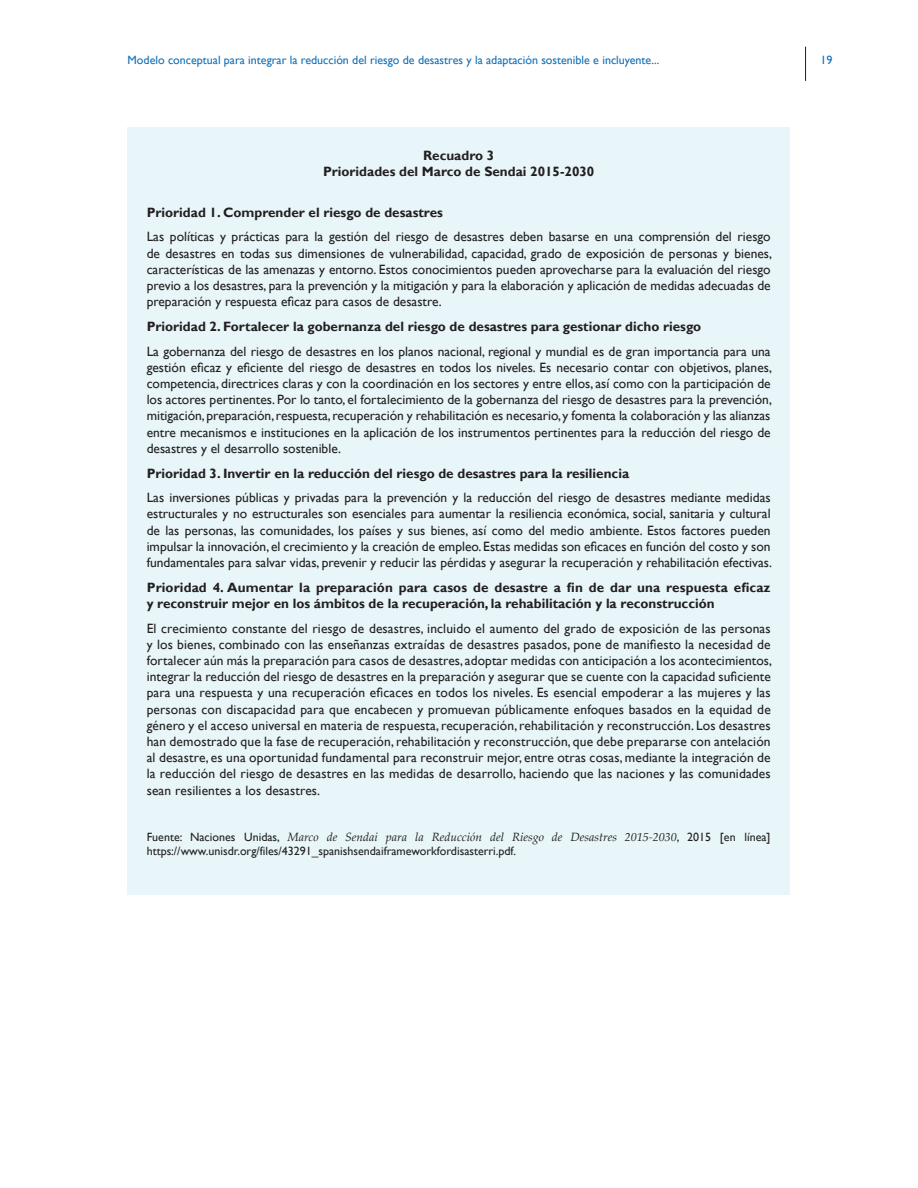
<style>
.page{position:relative;width:918px;height:1188px;background:#fff}
.page>*{position:absolute;margin:0;border:0;box-sizing:border-box;transform-origin:0 0}
.L_C_y_G_-_Recuadro_texto_primero{font:13.5px/16.2px "Gill Sans";color:#231f20;text-align:justify}
.L_C_y_G_-_Recuadro_texto_primero-2{font:700 13.5px/16.2px "Gill Sans";color:#231f20}
.L_C_y_G_-_Titulo_recuadro{font:700 13.5px/16.2px "Gill Sans";color:#231f20;text-align:center}
.L_C_y_G_-_Fuente{font:12px/14.4px "Gill Sans";color:#231f20}
.t1{font:12px "Gill Sans";color:#1070b9}
.s1{font-family:"Palatino Linotype";font-style:italic}
</style>
<div class="page">
<hr style="left:805px;top:47px;width:1px;height:34px;background:#231f20">
<div style="left:128px;top:128px;width:662px;height:767px;background:#e8f6f9"></div>
<p class="t1" style="left:128px;top:53px;width:533px">Modelo conceptual para integrar la reducción del riesgo de desastres y la adaptación sostenible e incluyente...</p>
<p class="t1" style="left:821px;top:53px;width:13px">19</p>
<p class="L_C_y_G_-_Titulo_recuadro" style="left:323px;top:147px;width:273px">Recuadro 3<br>Prioridades del Marco de Sendai 2015-2030</p>
<p class="L_C_y_G_-_Recuadro_texto_primero-2" style="left:147px;top:204px;width:298px">Prioridad 1. Comprender el riesgo de desastres</p>
<p class="L_C_y_G_-_Recuadro_texto_primero" style="left:147px;top:229px;width:627px">Las políticas y prácticas para la gestión del riesgo de desastres deben basarse en una comprensión del riesgo de desastres en todas sus dimensiones de vulnerabilidad, capacidad, grado de exposición de personas y bienes, características de las amenazas y entorno. Estos conocimientos pueden aprovecharse para la evaluación del riesgo previo a los desastres, para la prevención y la mitigación y para la elaboración y aplicación de medidas adecuadas de preparación y respuesta eficaz para casos de desastre.</p>
<p class="L_C_y_G_-_Recuadro_texto_primero-2" style="left:147px;top:319px;width:556px">Prioridad 2. Fortalecer la gobernanza del riesgo de desastres para gestionar dicho riesgo</p>
<p class="L_C_y_G_-_Recuadro_texto_primero" style="left:147px;top:343px;width:627px">La gobernanza del riesgo de desastres en los planos nacional, regional y mundial es de gran importancia para una gestión eficaz y eficiente del riesgo de desastres en todos los niveles. Es necesario contar con objetivos, planes, competencia, directrices claras y con la coordinación en los sectores y entre ellos, así como con la participación de los actores pertinentes. Por lo tanto, el fortalecimiento de la gobernanza del riesgo de desastres para la prevención, mitigación, preparación, respuesta, recuperación y rehabilitación es necesario, y fomenta la colaboración y las alianzas entre mecanismos e instituciones en la aplicación de los instrumentos pertinentes para la reducción del riesgo de desastres y el desarrollo sostenible.</p>
<p class="L_C_y_G_-_Recuadro_texto_primero-2" style="left:147px;top:465px;width:484px">Prioridad 3. Invertir en la reducción del riesgo de desastres para la resiliencia</p>
<p class="L_C_y_G_-_Recuadro_texto_primero" style="left:147px;top:490px;width:627px">Las inversiones públicas y privadas para la prevención y la reducción del riesgo de desastres mediante medidas estructurales y no estructurales son esenciales para aumentar la resiliencia económica, social, sanitaria y cultural de las personas, las comunidades, los países y sus bienes, así como del medio ambiente. Estos factores pueden impulsar la innovación, el crecimiento y la creación de empleo. Estas medidas son eficaces en función del costo y son fundamentales para salvar vidas, prevenir y reducir las pérdidas y asegurar la recuperación y rehabilitación efectivas.</p>
<p class="L_C_y_G_-_Recuadro_texto_primero-2" style="left:147px;top:579px;width:625px">Prioridad 4. Aumentar la preparación para casos de desastre a fin de dar una respuesta eficaz y reconstruir mejor en los ámbitos de la recuperación, la rehabilitación y la reconstrucción</p>
<p class="L_C_y_G_-_Recuadro_texto_primero" style="left:147px;top:620px;width:627px">El crecimiento constante del riesgo de desastres, incluido el aumento del grado de exposición de las personas y los bienes, combinado con las enseñanzas extraídas de desastres pasados, pone de manifiesto la necesidad de fortalecer aún más la preparación para casos de desastres, adoptar medidas con anticipación a los acontecimientos, integrar la reducción del riesgo de desastres en la preparación y asegurar que se cuente con la capacidad suficiente para una respuesta y una recuperación eficaces en todos los niveles. Es esencial empoderar a las mujeres y las personas con discapacidad para que encabecen y promuevan públicamente enfoques basados en la equidad de género y el acceso universal en materia de respuesta, recuperación, rehabilitación y reconstrucción. Los desastres han demostrado que la fase de recuperación, rehabilitación y reconstrucción, que debe prepararse con antelación al desastre, es una oportunidad fundamental para reconstruir mejor, entre otras cosas, mediante la integración de la reducción del riesgo de desastres en las medidas de desarrollo, haciendo que las naciones y las comunidades sean resilientes a los desastres.</p>
<p class="L_C_y_G_-_Fuente" style="left:147px;top:830px;width:625px">Fuente: Naciones Unidas, <span class="s1">Marco de Sendai para la Reducción del Riesgo de Desastres 2015-2030</span>, 2015 [en línea] https://www.unisdr.org/files/43291_spanishsendaiframeworkfordisasterri.pdf.</p>
</div>
